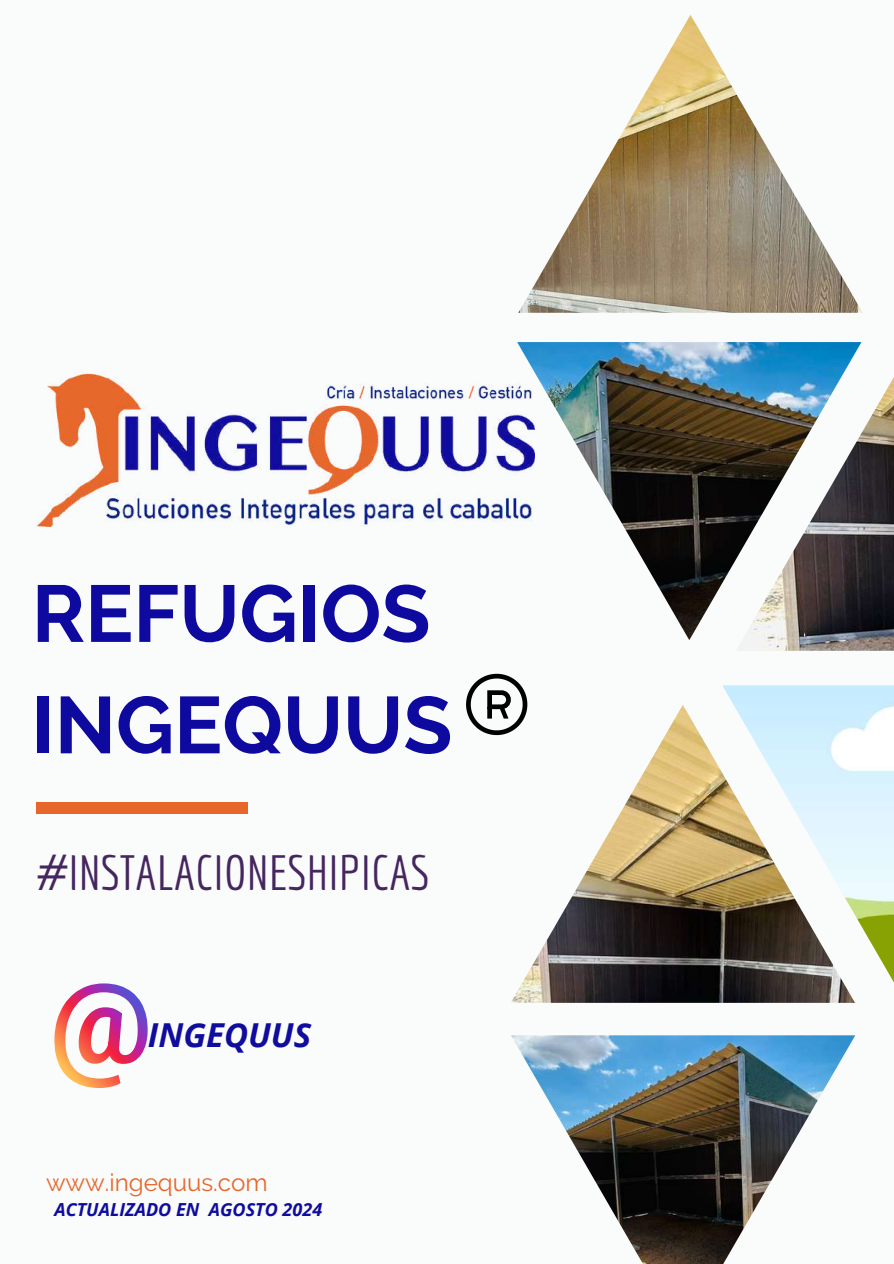
<style>
.page{position:relative;width:894px;height:1264px;background:#fff}
.page>*{position:absolute;margin:0;border:0;box-sizing:border-box;transform-origin:0 0}
.t1{font:700 80.1px/111.3px "Raleway";color:#0e0aa0}
.t2{font:48.3px "Economica";color:#45265f}
.t3{font:italic 700 33px "Open Sans";color:#0f0c9e}
.t4{font:24.15px "Raleway";color:#e7672b}
.t5{font:italic 700 18px "Open Sans";color:#0f0c9e}
</style>
<div class="page">
<div style="left:0;top:0;width:893px;height:1263px;background:#fafbfb"></div>
<img style="left:517px;top:342px;width:344px;height:298px">
<img style="left:722px;top:685px;width:171px;height:296px">
<img style="left:518px;top:15px;width:344px;height:298px">
<img style="left:735px;top:353px;width:158px;height:298px">
<img style="left:511px;top:704px;width:343px;height:298px">
<img style="left:511px;top:1035px;width:344px;height:228px">
<div style="left:37px;top:802px;width:211px;height:11px;background:#e7672b"></div>
<img style="left:37px;top:349px;width:497px;height:177px">
<svg style="left:466px;top:673px;width:64px;height:65px"></svg>
<svg style="left:54px;top:983px;width:94px;height:105px"></svg>
<h1 class="t1" style="left:32px;top:558px;width:422px">REFUGIOS<br>INGEQUUS</h1>
<h2 class="t2" style="left:37px;top:844px;width:394px">#INSTALACIONESHIPICAS</h2>
<h3 class="t3" style="left:148px;top:1011px;width:165px">INGEQUUS</h3>
<h3 class="t4" style="left:46px;top:1168px;width:223px">www.ingequus.com</h3>
<p class="t5" style="left:54px;top:1196px;width:269px">ACTUALIZADO EN AGOSTO 2024</p>
</div>
